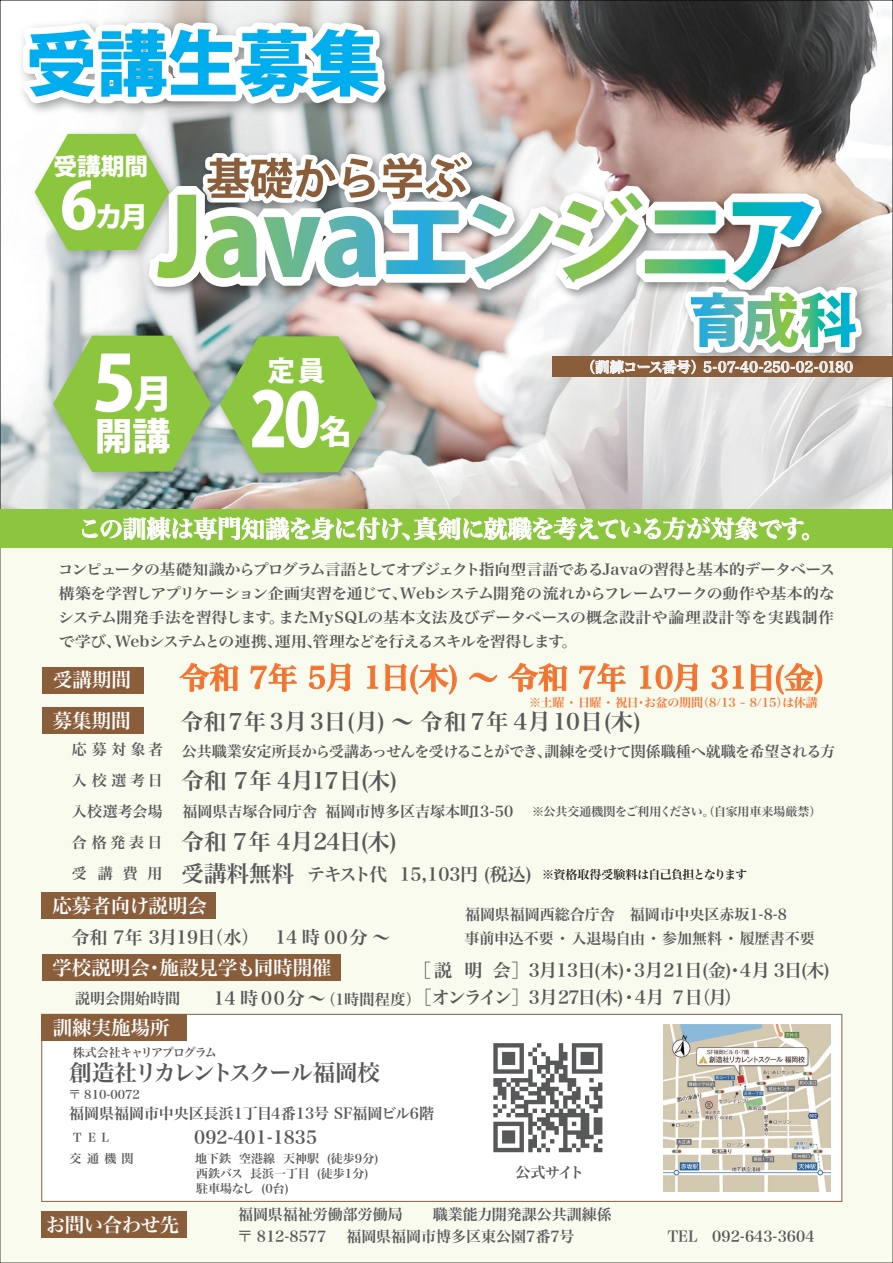
<style>
.page{position:relative;width:893px;height:1263px;background:#fff}
.page>*{position:absolute;margin:0;border:0;box-sizing:border-box;transform-origin:0 0}
.t1{font:800 76.2px "Koz Go Pr 6 N";color:#fff}
.t2{font:800 64.05px "Koz Go Pr 6 N";color:#fff}
.t3{font:800 37.8px "Koz Go Pr 6 N";color:#fff}
.t4{font:800 33px "Koz Go Pr 6 N";color:#fff}
.t5{font:30px "Hira Min Pro W6";color:#f37430}
.t6{font:800 28.2px "Koz Go Pr 6 N";color:#fff}
.t7{font:800 27.75px "Koz Go Pr 6 N";color:#fff}
.t8{font:24px "Hira Min Pro W6";letter-spacing:-.035em;color:#fff}
.t9{font:800 23.7px "Koz Go Pr 6 N";color:#fff}
.t10{font:22.5px/31.7px "Hira Min Pro W6";color:#57585a}
.t11{font:22.5px "Hira Min Pro W6";letter-spacing:.04em;color:#57585a}
.t12{font:22.5px "Hira Min Pro W6";letter-spacing:-.095em;color:#57585a}
.t13{font:19.5px "Hira Min Pro W6";color:#fff}
.t14{font:19.5px "Hira Min Pro W6";letter-spacing:-.025em;color:#fff}
.t15{font:18px/26.8px "Hira Min Pro W6";letter-spacing:-.02em;color:#57585a}
.t16{font:18px "Hira Min Pro W6";color:#57585a}
.t17{font:15px/30.9px "Hira Min Pro W6";color:#57585a}
.t18{font:15px/24px "Hira Min Pro W6";color:#57585a;text-align:justify;scale:1.06 1}
.t19{font:15px "Hira Min Pro W6";letter-spacing:-.035em;color:#57585a}
.t20{font:14.25px "Hira Min Pro W6";color:#f2f3f4}
.t21{font:12px/15.5px "Hira Min Pro W6";color:#57585a}
.t22{font:12px "Hira Min Pro W6";letter-spacing:-.02em;color:#f37430}
.t23{font:12px "Hira Min Pro W6";letter-spacing:-.045em;color:#231f20}
.t24{font:12px "Hira Min Pro W6";letter-spacing:-.1em;color:#57585a}
.s1{font-size:39px}
.s2{font-size:75px}
.s3{font-size:73.5px}
.s4{font-size:9px}
.s5{font-size:15px}
</style>
<div class="page">
<img style="left:2px;top:2px;width:889px;height:507px">
<div style="left:0;top:542px;width:893px;height:721px;background:#fafbef"></div>
<div style="left:42px;top:1014px;width:800px;height:187px;background:#fff;border:1px solid #8a5d3b"></div>
<img style="left:45px;top:473px;width:166px;height:16px">
<img style="left:211px;top:473px;width:184px;height:17px">
<div style="left:42px;top:954px;width:298px;height:26px;background:#8a5d3b"></div>
<div style="left:42px;top:1211px;width:145px;height:27px;background:#8a5d3b"></div>
<div style="left:0;top:509px;width:893px;height:39px;background:#8bc63e"></div>
<svg style="left:82px;top:517px;width:727px;height:24px"></svg>
<img style="left:664px;top:1025px;width:166px;height:166px">
<svg style="left:493px;top:1043px;width:109px;height:109px"></svg>
<div style="left:42px;top:667px;width:101px;height:26px;background:#8a5d3b"></div>
<div style="left:42px;top:707px;width:101px;height:27px;background:#8a5d3b"></div>
<div style="left:42px;top:893px;width:174px;height:26px;background:#8a5d3b"></div>
<svg style="left:179px;top:663px;width:59px;height:29px"></svg>
<svg style="left:250px;top:663px;width:47px;height:29px"></svg>
<svg style="left:309px;top:663px;width:42px;height:29px"></svg>
<svg style="left:367px;top:665px;width:11px;height:23px"></svg>
<svg style="left:385px;top:663px;width:72px;height:32px"></svg>
<svg style="left:469px;top:673px;width:28px;height:9px"></svg>
<svg style="left:508px;top:663px;width:59px;height:29px"></svg>
<svg style="left:579px;top:663px;width:47px;height:29px"></svg>
<svg style="left:640px;top:663px;width:58px;height:29px"></svg>
<svg style="left:712px;top:665px;width:32px;height:24px"></svg>
<svg style="left:751px;top:663px;width:71px;height:32px"></svg>
<div style="left:553px;top:357px;width:340px;height:20px;background:#8a5d3b"></div>
<div style="left:42px;top:1014px;width:145px;height:27px;background:#8a5d3b"></div>
<img style="left:869px;top:278px;width:10px;height:79px">
<img style="left:0;top:0;width:869px;height:473px">
<h3 class="t9" style="left:54px;top:153px;width:96px">受講期間</h3>
<h2 class="t2" style="left:60px;top:170px;width:39px">6</h2>
<h3 class="t6" style="left:95px;top:201px;width:54px">カ月</h3>
<h1 class="t1" style="left:92px;top:341px;width:82px">5<span class="s1">月</span></h1>
<h3 class="t7" style="left:267px;top:355px;width:59px">定員</h3>
<p class="t20" style="left:581px;top:354px;width:274px">（訓練コース番号）5-07-40-250-02-0180</p>
<h3 class="t3" style="left:95px;top:414px;width:227px">開講 <span class="s2">2</span><span class="s3">0</span></h3>
<h3 class="t4" style="left:319px;top:413px;width:34px">名</h3>
<h3 class="t8" style="left:78px;top:507px;width:749px">この訓練は専門知識を身に付け、真剣に就職を考えている方が対象です。</h3>
<p class="t18" style="left:58px;top:556px;width:735px">コンピュータの基礎知識からプログラム言語としてオブジェクト指向型言語であるJavaの習得と基本的データベース構築を学習しアプリケーション企画実習を通じて、Webシステム開発の流れからフレームワークの動作や基本的なシステム開発手法を習得します。またMySQLの基本文法及びデータベースの概念設計や論理設計等を実践制作で学び、Webシステムとの連携、運用、管理などを行えるスキルを習得します。</p>
<h3 class="t13" style="left:53px;top:663px;width:79px">受講期間</h3>
<h3 class="t5" style="left:179px;top:651px;width:676px">令和 7年 5月 1日(木) ～ 令和 7年 10月 31日(金)　</h3>
<h3 class="t13" style="left:53px;top:703px;width:79px">募集期間</h3>
<p class="t22" style="left:529px;top:691px;width:290px">※土曜 ・ 日曜 ・ 祝日・お盆の期間（8<span class="s4">/</span>13 ~ 8<span class="s4">/</span>15）は休講</p>
<h3 class="t11" style="left:181px;top:701px;width:484px">令和7年3月3日(月) ～令和 7年 4月10日(木)　</h3>
<p class="t17" style="left:72px;top:733px;width:93px;text-align:justify">応募対象者入校選考日入校選考会場合格発表日受講費用</p>
<p class="t19" style="left:182px;top:738px;width:655px">公共職業安定所長から受講あっせんを受けることができ、訓練を受けて関係職種へ就職を希望される方</p>
<h3 class="t10" style="left:182px;top:763px;width:239px">令和 7年 4月17日(木)　</h3>
<h3 class="t10" style="left:182px;top:824px;width:239px">令和 7年 4月24日(木)　受講料無料　</h3>
<p class="t17" style="left:183px;top:795px;width:332px">福岡県吉塚合同庁舎福岡市博多区吉塚本町13-50</p>
<p class="t21" style="left:532px;top:803px;width:291px">※公共交通機関をご利用ください。（自家用車来場厳禁）</p>
<p class="t16" style="left:307px;top:858px;width:226px">テキスト代 15,103円 (税込)</p>
<p class="t23" style="left:542px;top:864px;width:207px">※資格取得受験料は自己負担となります</p>
<h3 class="t13" style="left:52px;top:889px;width:156px">応募者向け説明会</h3>
<p class="t17" style="left:464px;top:901px;width:352px;line-height:23.7px">福岡県福岡西総合庁舎　福岡市中央区赤坂1-8-8<br>事前申込不要 ・ 入退場自由 ・ 参加無料 ・ 履歴書不要</p>
<p class="t15" style="left:72px;top:922px;width:320px">令和 7年 3月19日（水）　 14 時００分～</p>
<p class="t15" style="left:214px;top:956px;width:635px;text-indent:200px">［説 明会］3月13日(木)・3月21日(金)・4月 3日(木)　<br>14 時 00分～<span class="s5">（1時間程度）</span>［オンライン］3月27日(木)・4月 7日（月）　</p>
<h3 class="t13" style="left:52px;top:950px;width:281px">学校説明会・施設見学も同時開催</h3>
<p class="t17" style="left:75px;top:982px;width:106px">説明会開始時間</p>
<h3 class="t13" style="left:53px;top:1010px;width:118px">訓練実施場所</h3>
<p class="t24" style="left:73px;top:1041px;width:146px">株式会社キャリアプログラム</p>
<p class="t21" style="left:69px;top:1086px;width:72px">〒 810-0072</p>
<p class="t17" style="left:69px;top:1096px;width:366px">福岡県福岡市中央区長浜1丁目4番13号 SF福岡ビル6階</p>
<p class="t21" style="left:70px;top:1149px;width:65px">交通機関</p>
<h3 class="t12" style="left:70px;top:1053px;width:312px">創造社リカレントスクール福岡校</h3>
<p class="t16" style="left:194px;top:1121px;width:142px">092-401-1835　</p>
<p class="t21" style="left:73px;top:1128px;width:37px">TEL</p>
<p class="t21" style="left:195px;top:1149px;width:185px">地下鉄 空港線 天神駅 (徒歩9分)西鉄バス 長浜一丁目 (徒歩1分)駐車場なし (0台)</p>
<p class="t17" style="left:515px;top:1155px;width:70px">公式サイト</p>
<h3 class="t14" style="left:46px;top:1207px;width:135px">お問い合わせ先</h3>
<p class="t17" style="left:238px;top:1203px;width:376px;line-height:21px">福岡県福祉労働部労働局　　職業能力開発課公共訓練係〒 812-8577</p>
<p class="t17" style="left:346px;top:1219px;width:230px">福岡県福岡市博多区東公園7番7号</p>
<p class="t17" style="left:668px;top:1219px;width:148px">TEL 092-643-3604</p>
</div>
